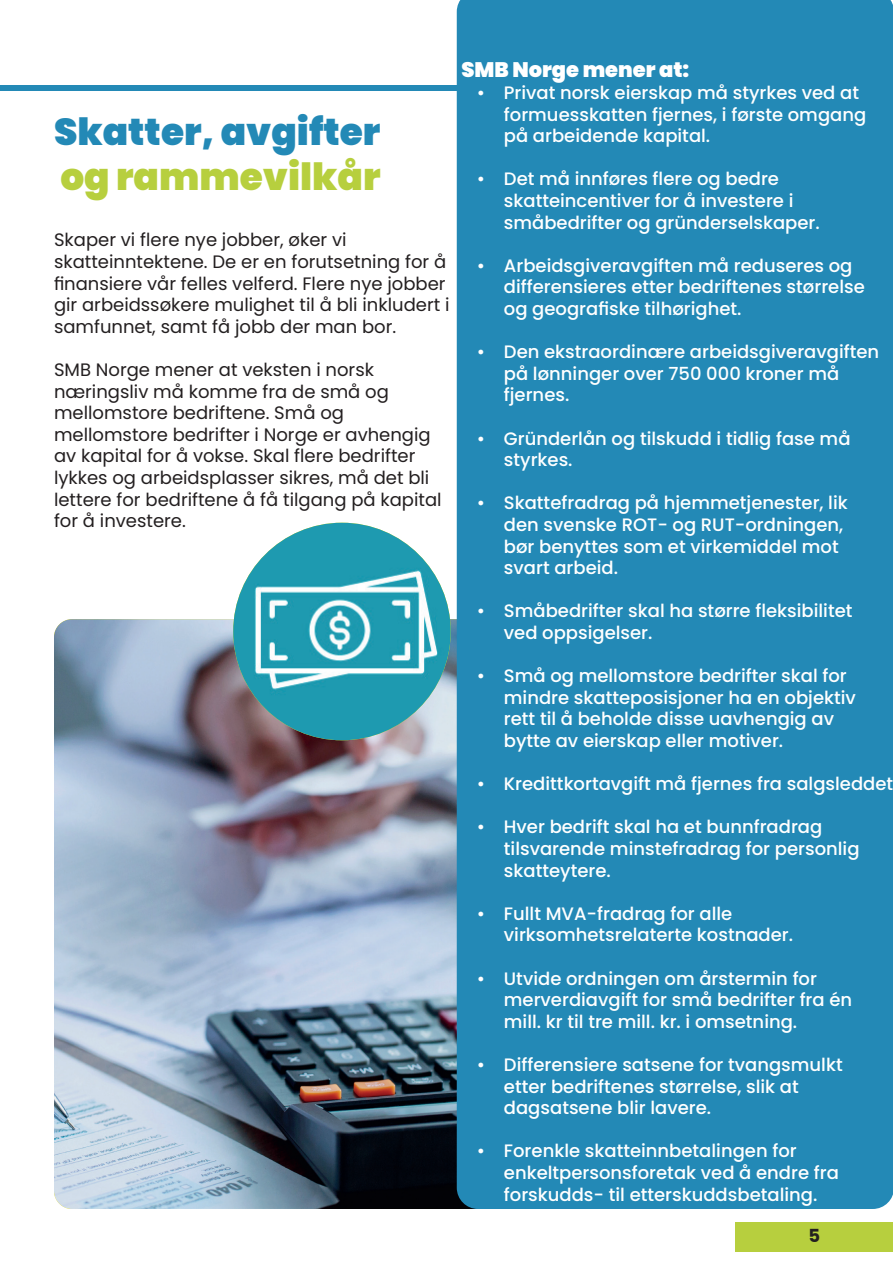
<style>
.page{position:relative;width:893px;height:1263px;background:#fff}
.page>*{position:absolute;margin:0;border:0;box-sizing:border-box;transform-origin:0 0}
.t1{font:900 37.5px "Poppins";color:#2389b6}
.t2{font:900 37.5px "Poppins";color:#b7cf3e}
.t3{font:900 21px "Poppins";color:#fff}
.t4{font:500 18px/21.6px "Poppins";color:#fff}
.t5{font:18px/21.6px "Poppins";color:#231f20}
.t6{font:700 18px "Poppins";color:#231f20}
</style>
<div class="page">
<div style="left:736px;top:1222px;width:157px;height:30px;background:#b7cf3e"></div>
<div style="left:0;top:85px;width:839px;height:6px;background:#2389b6"></div>
<img style="left:54px;top:619px;width:403px;height:590px">
<div style="left:457px;top:0;width:436px;height:1209px;background:#2389b6"></div>
<img style="left:233px;top:523px;width:218px;height:217px;border-radius:109px">
<h1 class="t1" style="left:54px;top:110px;width:328px">Skatter, avgifter</h1>
<h1 class="t2" style="left:60px;top:155px;width:322px">og rammevilkår</h1>
<p class="t5" style="left:54px;top:229px;width:397px">Skaper vi flere nye jobber, øker vi skatteinntektene. De er en forutsetning for å finansiere vår felles velferd. Flere nye jobber gir arbeidssøkere mulighet til å bli inkludert i samfunnet, samt få jobb der man bor.</p>
<p class="t5" style="left:54px;top:359px;width:389px">SMB Norge mener at veksten i norsk næringsliv må komme fra de små og mellomstore bedriftene. Små og mellomstore bedrifter i Norge er avhengig av kapital for å vokse. Skal flere bedrifter lykkes og arbeidsplasser sikres, må det bli lettere for bedriftene å få tilgang på kapital for å investere.</p>
<p class="t3" style="left:461px;top:58px;width:229px">SMB Norge mener at:</p>
<p class="t4" style="left:504px;top:82px;width:364px;text-indent:-27px">• Privat norsk eierskap må styrkes ved at formuesskatten fjernes, i første omgang på arbeidende kapital.</p>
<p class="t4" style="left:504px;top:168px;width:317px;text-indent:-27px">• Det må innføres flere og bedre skatteincentiver for å investere i småbedrifter og gründerselskaper.</p>
<p class="t4" style="left:504px;top:255px;width:362px;text-indent:-27px">• Arbeidsgiveravgiften må reduseres og differensieres etter bedriftenes størrelse og geografiske tilhørighet.</p>
<p class="t4" style="left:504px;top:341px;width:377px;text-indent:-27px">• Den ekstraordinære arbeidsgiveravgiften på lønninger over 750 000 kroner må fjernes.</p>
<p class="t4" style="left:504px;top:428px;width:348px;text-indent:-27px">• Gründerlån og tilskudd i tidlig fase må styrkes.</p>
<p class="t4" style="left:504px;top:492px;width:345px;text-indent:-27px">• Skattefradrag på hjemmetjenester, lik den svenske ROT- og RUT-ordningen, bør benyttes som et virkemiddel mot svart arbeid.</p>
<p class="t4" style="left:504px;top:600px;width:350px;text-indent:-27px">• Småbedrifter skal ha større fleksibilitet ved oppsigelser.</p>
<p class="t4" style="left:504px;top:665px;width:353px;text-indent:-27px">• Små og mellomstore bedrifter skal for mindre skatteposisjoner ha en objektiv rett til å beholde disse uavhengig av bytte av eierskap eller motiver.</p>
<p class="t4" style="left:477px;top:773px;width:418px">• Kredittkortavgift må fjernes fra salgsleddet</p>
<p class="t4" style="left:504px;top:816px;width:357px;text-indent:-27px">• Hver bedrift skal ha et bunnfradrag tilsvarende minstefradrag for personlig skatteytere.</p>
<p class="t4" style="left:504px;top:903px;width:291px;text-indent:-27px">• Fullt MVA-fradrag for alle virksomhetsrelaterte kostnader.</p>
<p class="t4" style="left:504px;top:968px;width:350px;text-indent:-27px">• Utvide ordningen om årstermin for merverdiavgift for små bedrifter fra én mill. kr til tre mill. kr. i omsetning.</p>
<p class="t4" style="left:504px;top:1054px;width:340px;text-indent:-27px">• Differensiere satsene for tvangsmulkt etter bedriftenes størrelse, slik at dagsatsene blir lavere.</p>
<p class="t4" style="left:504px;top:1140px;width:336px;text-indent:-27px">• Forenkle skatteinnbetalingen for enkeltpersonsforetak ved å endre fra forskudds- til etterskuddsbetaling.</p>
<p class="t6" style="left:808px;top:1225px;width:13px">5</p>
</div>
